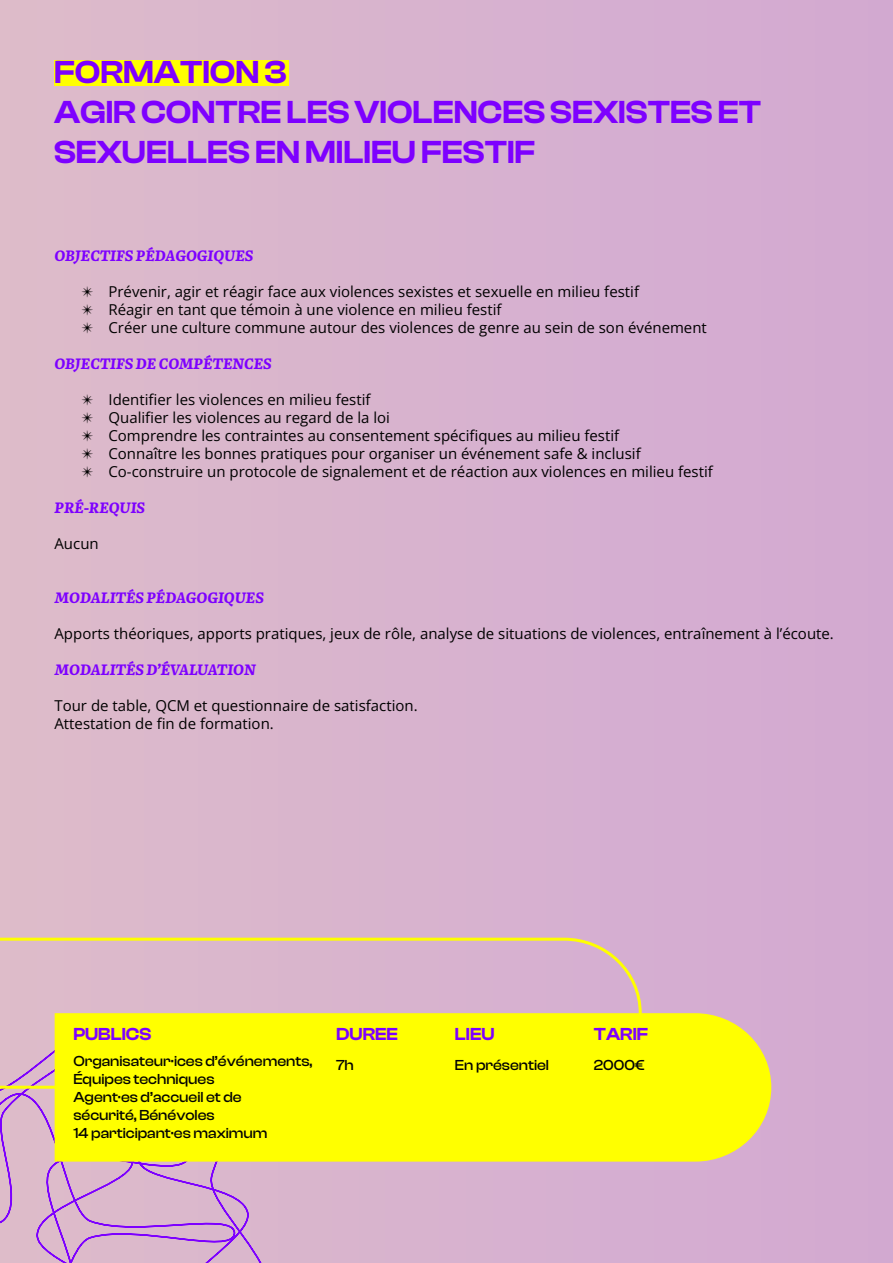
<style>
.page{position:relative;width:893px;height:1263px;background:#d7b2cf}
.page>*{position:absolute;margin:0;border:0;box-sizing:border-box;transform-origin:0 0}
.t1{font:700 33px/39.6px "Clash Display Variable";color:#7d00ff}
.t2{font:700 18px "Clash Display Variable";color:#7d00ff}
.t3{font:15px/18px "Open Sans";color:#000}
.t4{font:500 15px/18px "Clash Display";color:#020203}
.t5{font:italic 700 15px "Rowan";color:#7d00ff}
</style>
<div class="page">
<svg style="left:0;top:1090px;width:291px;height:173px"></svg>
<div style="left:55px;top:1013px;width:716px;height:148px;background:#ff0"></div>
<svg style="left:0;top:937px;width:643px;height:153px"></svg>
<div style="left:54px;top:60px;width:234px;height:26px;background:#ff0"></div>
<h1 class="t1" style="left:54px;top:53px;width:709px">FORMATION 3<br>AGIR CONTRE LES VIOLENCES SEXISTES ET<br>SEXUELLES EN MILIEU FESTIF</h1>
<p class="t5" style="left:54px;top:246px;width:200px">OBJECTIFS PÉDAGOGIQUES</p>
<p class="t3" style="left:81px;top:282px;width:627px">✴ Prévenir, agir et réagir face aux violences sexistes et sexuelle en milieu festif<br>✴ Réagir en tant que témoin à une violence en milieu festif<br>✴ Créer une culture commune autour des violences de genre au sein de son événement</p>
<p class="t5" style="left:54px;top:354px;width:219px">OBJECTIFS DE COMPÉTENCES</p>
<p class="t3" style="left:81px;top:390px;width:633px">✴ Identifier les violences en milieu festif<br>✴ Qualifier les violences au regard de la loi<br>✴ Comprendre les contraintes au consentement spécifiques au milieu festif<br>✴ Connaître les bonnes pratiques pour organiser un événement safe &amp; inclusif<br>✴ Co-construire un protocole de signalement et de réaction aux violences en milieu festif</p>
<p class="t5" style="left:54px;top:498px;width:92px">PRÉ-REQUIS</p>
<p class="t3" style="left:54px;top:534px;width:46px">Aucun</p>
<p class="t5" style="left:54px;top:588px;width:211px">MODALITÉS PÉDAGOGIQUES</p>
<p class="t3" style="left:54px;top:624px;width:781px">Apports théoriques, apports pratiques, jeux de rôle, analyse de situations de violences, entraînement à l’écoute.</p>
<p class="t5" style="left:54px;top:660px;width:203px">MODALITÉS D’ÉVALUATION</p>
<p class="t3" style="left:54px;top:696px;width:365px">Tour de table, QCM et questionnaire de satisfaction.<br>Attestation de fin de formation.</p>
<p class="t2" style="left:73px;top:1023px;width:79px">PUBLICS</p>
<p class="t2" style="left:336px;top:1023px;width:63px">DUREE</p>
<p class="t2" style="left:455px;top:1023px;width:41px">LIEU</p>
<p class="t4" style="left:73px;top:1052px;width:241px">Organisateur·ices d’événements,<br>Équipes techniques<br>Agent·es d’accueil et de<br>sécurité, Bénévoles<br>14 participant·es maximum</p>
<p class="t4" style="left:336px;top:1056px;width:19px">7h</p>
<p class="t4" style="left:455px;top:1056px;width:96px">En présentiel</p>
<p class="t2" style="left:594px;top:1023px;width:56px">TARIF</p>
<p class="t4" style="left:594px;top:1056px;width:52px">2000€</p>
</div>
